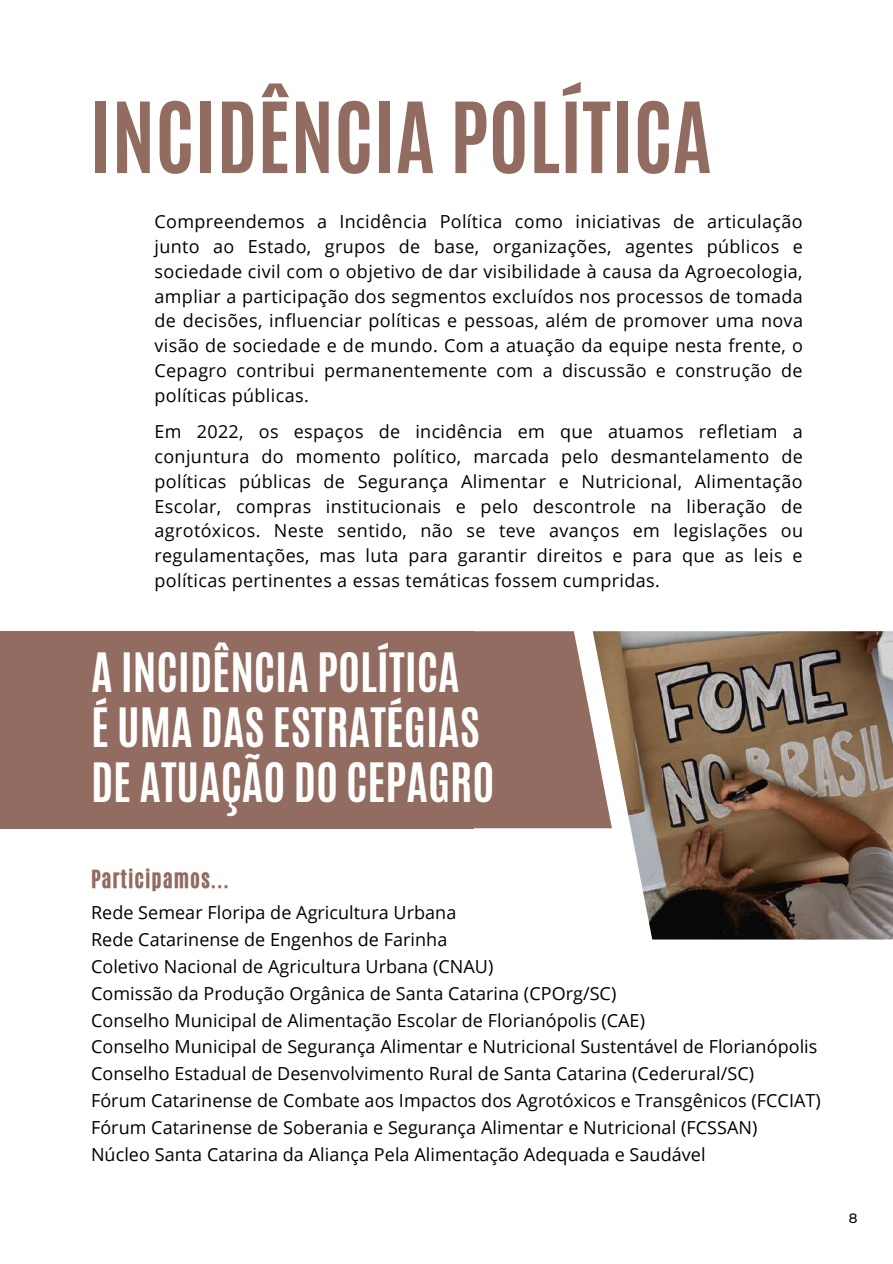
<style>
.page{position:relative;width:893px;height:1264px;background:#fff}
.page>*{position:absolute;margin:0;border:0;box-sizing:border-box;transform-origin:0 0}
.t1{font:700 83.1px "Antonio";color:#926c60}
.t2{font:700 45.3px/55.1px "Antonio";color:#fff}
.t3{font:21px "CA Generated";letter-spacing:.045em;color:#926c60}
.t4{font:18px/24.8px "Open Sans";letter-spacing:.005em;color:#000;text-align:justify}
.t5{font:500 13.5px "Montserrat";color:#000}
</style>
<div class="page">
<div style="left:473px;top:631px;width:119px;height:197px;background:#926c60"></div>
<div style="left:0;top:631px;width:473px;height:197px;background:#926c60"></div>
<img style="left:592px;top:631px;width:300px;height:308px">
<h1 class="t1" style="left:89px;top:78px;width:624px">INCIDÊNCIA POLÍTICA</h1>
<p class="t4" style="left:154px;top:209px;width:650px">Compreendemos a Incidência Política como iniciativas de articulação junto ao Estado, grupos de base, organizações, agentes públicos e sociedade civil com o objetivo de dar visibilidade à causa da Agroecologia, ampliar a participação dos segmentos excluídos nos processos de tomada de decisões, influenciar políticas e pessoas, além de promover uma nova visão de sociedade e de mundo. Com a atuação da equipe nesta frente, o Cepagro contribui permanentemente com a discussão e construção de políticas públicas.</p>
<p class="t4" style="left:154px;top:419px;width:650px">Em 2022, os espaços de incidência em que atuamos refletiam a conjuntura do momento político, marcada pelo desmantelamento de políticas públicas de Segurança Alimentar e Nutricional, Alimentação Escolar, compras institucionais e pelo descontrole na liberação de agrotóxicos. Neste sentido, não se teve avanços em legislações ou regulamentações, mas luta para garantir direitos e para que as leis e políticas pertinentes a essas temáticas fossem cumpridas.</p>
<h2 class="t2" style="left:91px;top:645px;width:405px">A INCIDÊNCIA POLÍTICA<br>É UMA DAS ESTRATÉGIAS<br>DE ATUAÇÃO DO CEPAGRO</h2>
<p class="t3" style="left:91px;top:864px;width:139px">Participamos...</p>
<p class="t4" style="left:91px;top:898px;width:731px;line-height:27px;text-align:left">Rede Semear Floripa de Agricultura Urbana<br>Rede Catarinense de Engenhos de Farinha<br>Coletivo Nacional de Agricultura Urbana (CNAU)<br>Comissão da Produção Orgânica de Santa Catarina (CPOrg/SC)<br>Conselho Municipal de Alimentação Escolar de Florianópolis (CAE)<br>Conselho Municipal de Segurança Alimentar e Nutricional Sustentável de Florianópolis Conselho Estadual de Desenvolvimento Rural de Santa Catarina (Cederural/SC)<br>Fórum Catarinense de Combate aos Impactos dos Agrotóxicos e Transgênicos (FCCIAT)<br>Fórum Catarinense de Soberania e Segurança Alimentar e Nutricional (FCSSAN)<br>Núcleo Santa Catarina da Aliança Pela Alimentação Adequada e Saudável</p>
<p class="t5" style="left:848px;top:1209px;width:10px">8</p>
</div>
